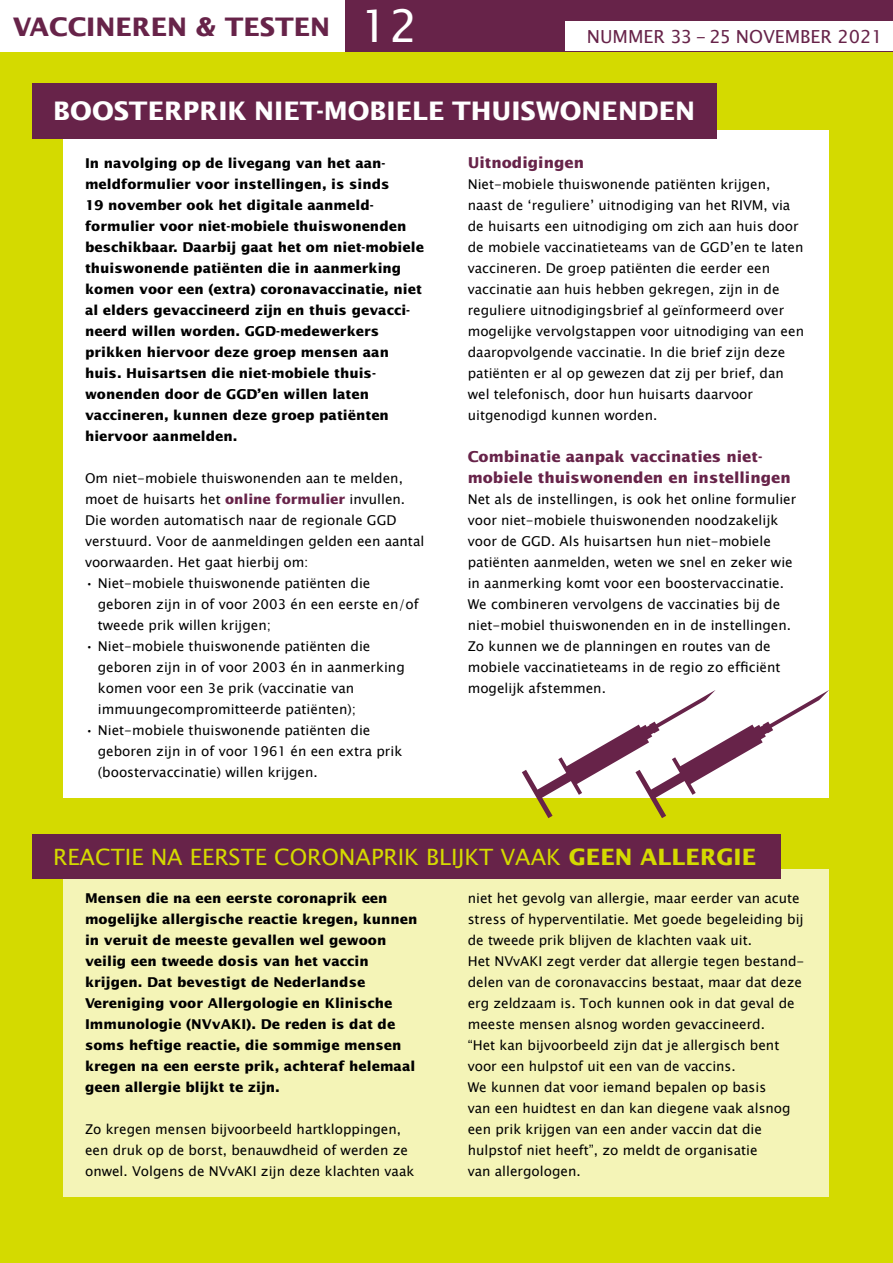
<style>
.page{position:relative;width:893px;height:1263px;background:#fff}
.page>*{position:absolute;margin:0;border:0;box-sizing:border-box;transform-origin:0 0}
.t1{font:700 25.5px "Lucida Sans";color:#fff}
.t2{font:700 25.5px "Lucida Sans";color:#672349}
.t3{font:22.5px "Lucida Sans Unicode";color:#d4da00}
.t4{font:18px "Lucida Sans Unicode";color:#672349}
.t5{font:700 15px/21px "Lucida Sans";color:#672349}
.t6{font:13.5px/21px "Lucida Sans Unicode";color:#000}
.t7{font:700 13.5px/21px "Lucida Sans";color:#000}
.s1{font-family:"Lucida Sans Unicode";font-weight:400;font-size:45.3px;color:#fff}
.s2{font-family:"Lucida Sans";font-weight:700;color:#672349}
.s3{font-family:"Lucida Sans";font-weight:700}
</style>
<div class="page">
<div style="left:0;top:51px;width:893px;height:1212px;background:#d4da00"></div>
<div style="left:344px;top:0;width:549px;height:51px;background:#672349"></div>
<div style="left:566px;top:21px;width:327px;height:30px;background:#fff"></div>
<div style="left:64px;top:130px;width:765px;height:668px;background:#fff"></div>
<div style="left:32px;top:83px;width:684px;height:55px;background:#672349"></div>
<div style="left:64px;top:870px;width:765px;height:327px;background:#f4f4b7"></div>
<div style="left:32px;top:834px;width:748px;height:45px;background:#672349"></div>
<svg style="left:522px;top:690px;width:307px;height:128px"></svg>
<h1 class="t2" style="left:13px;top:13px;width:406px">VACCINeren &amp; testen <span class="s1">12</span></h1>
<h3 class="t4" style="left:587px;top:23px;width:298px">nummer 33 - 25 november 2021</h3>
<h1 class="t1" style="left:53px;top:97px;width:434px">Boosterpri k ni et-mobi ele thui</h1>
<h1 class="t1" style="left:521px;top:97px;width:172px">swon en den</h1>
<p class="t7" style="left:85px;top:153px;width:340px">In navolging op de livegang van het aan&shy;meldformulier voor instellingen, is sinds<br>19 november ook het digitale aanmeld&shy;formulier voor niet-mobiele thuiswonenden beschikbaar. Daarbij gaat het om niet-mobiele thuiswonende patiënten die in aanmerking komen voor een (extra) coronavaccinatie, niet al elders gevaccineerd zijn en thuis gevacci&shy;neerd willen worden. GGD</p>
<p class="t7" style="left:85px;top:321px;width:305px;text-indent:191px">-medewerkers prikken hiervoor deze groep mensen aan huis. Huisartsen die niet-mobiele thuis&shy;wonenden door de GGD</p>
<p class="t7" style="left:85px;top:384px;width:305px;text-indent:173px">’en willen laten vaccineren, kunnen deze groep patiënten hiervoor aanmelden.</p>
<p class="t6" style="left:85px;top:468px;width:341px">Om niet-mobiele thuiswonenden aan te melden, moet de huisarts het <span class="s2">online formulier</span> invullen.<br>Die worden automatisch naar de regionale GGD verstuurd. Voor de aanmeldingen gelden een aantal voorwaarden. Het gaat hierbij om:</p>
<p class="t6" style="left:98px;top:573px;width:323px;text-indent:-13px">• Niet-mobiele thuiswonende patiënten die geboren zijn in of voor 2003 én een eerste en/of tweede prik willen krijgen;</p>
<p class="t6" style="left:98px;top:636px;width:308px;text-indent:-13px">• Niet-mobiele thuiswonende patiënten die geboren zijn in of voor 2003 én in aanmerking komen voor een 3e prik (vaccinatie van immuungecompromitteerde patiënten);</p>
<p class="t6" style="left:98px;top:720px;width:306px;text-indent:-13px">• Niet-mobiele thuiswonende patiënten die geboren zijn in of voor 1961 én een extra prik (boostervaccinatie) willen krijgen.</p>
<p class="t5" style="left:468px;top:152px;width:118px">Uitnodigingen</p>
<p class="t6" style="left:468px;top:174px;width:304px">N iet-mobiele thuiswonende patiënten krijgen, naast de ‘reguliere’ uitnodiging van het RIVM</p>
<p class="t6" style="left:468px;top:195px;width:332px;text-indent:296px">, via de huisarts een uitnodiging om zich aan huis door de mobiele vaccinatieteams van de GGD</p>
<p class="t6" style="left:468px;top:237px;width:338px;text-indent:262px">’en te laten vaccineren. De groep patiënten die eerder een vaccinatie aan huis hebben gekregen, zijn in de reguliere uitnodigingsbrief al geïnformeerd over mogelijke vervolgstappen voor uitnodiging van een daaropvolgende vaccinatie. I n die brief zijn deze patiënten er al op gewezen dat zij per brief, dan wel telefonisch, door hun huisarts daarvoor uitgenodigd kunnen worden.</p>
<p class="t5" style="left:468px;top:446px;width:325px">Combinatie aanpak vaccinaties niet&shy;mobiele thuiswonenden en instellingen</p>
<p class="t6" style="left:468px;top:489px;width:330px">Net als de instellingen, is ook het online formulier voor niet-mobiele thuiswonenden noodzakelijk voor de GGD</p>
<p class="t6" style="left:468px;top:531px;width:326px;text-indent:83px">. Als huisartsen hun niet-mobiele patiënten aanmelden, weten we snel en zeker wie in aanmerking komt voor een boostervaccinatie.<br>We combineren vervolgens de vaccinaties bij de niet-mobiel thuiswonenden en in de instellingen.<br>Zo kunnen we de planningen en routes van de mobiele vaccinatieteams in de regio zo efficiënt mogelijk afstemmen.</p>
<h2 class="t3" style="left:53px;top:839px;width:705px">Reactie na eerste coronaprik blijkt vaak <span class="s3">geen allergi e</span></h2>
<p class="t7" style="left:85px;top:888px;width:334px">Mensen die na een eerste coronaprik een mogelijke allergische reactie kregen, kunnen in veruit de meeste gevallen wel gewoon veilig een tweede dosis van het vaccin krijgen. Dat bevestigt de Nederlandse Vereniging voor Allergologie en Klinische Immunologie (NVvAKI). De reden is dat de soms heftige reactie, die sommige mensen kregen na een eerste prik, achteraf helemaal geen allergie blijkt te zijn.</p>
<p class="t6" style="left:85px;top:1119px;width:324px">Zo kregen mensen bijvoorbeeld hartkloppingen, een druk op de borst, benauwdheid of werden ze onwel. Volgens de NVvAKI</p>
<p class="t6" style="left:261px;top:1161px;width:155px">zijn deze klachten vaak</p>
<p class="t6" style="left:468px;top:888px;width:338px">niet het gevolg van allergie, maar eerder van acute stress of hyperventilatie. Met goede begeleiding bij de tweede prik blijven de klachten vaak uit.<br>Het NVvAKI</p>
<p class="t6" style="left:468px;top:951px;width:336px;text-indent:79px">zegt verder dat allergie tegen bestand&shy;delen van de coronavaccins bestaat, maar dat deze erg zeldzaam is. Toch kunnen ook in dat geval de meeste mensen alsnog worden gevaccineerd.<br>“Het kan bijvoorbeeld zijn dat je allergisch bent voor een hulpstof uit een van de vaccins.<br>We kunnen dat voor iemand bepalen op basis<br>van een huidtest en dan kan diegene vaak alsnog een prik krijgen van een ander vaccin dat die hulpstof niet heeft”, zo meldt de organisatie<br>van allergologen.</p>
</div>
